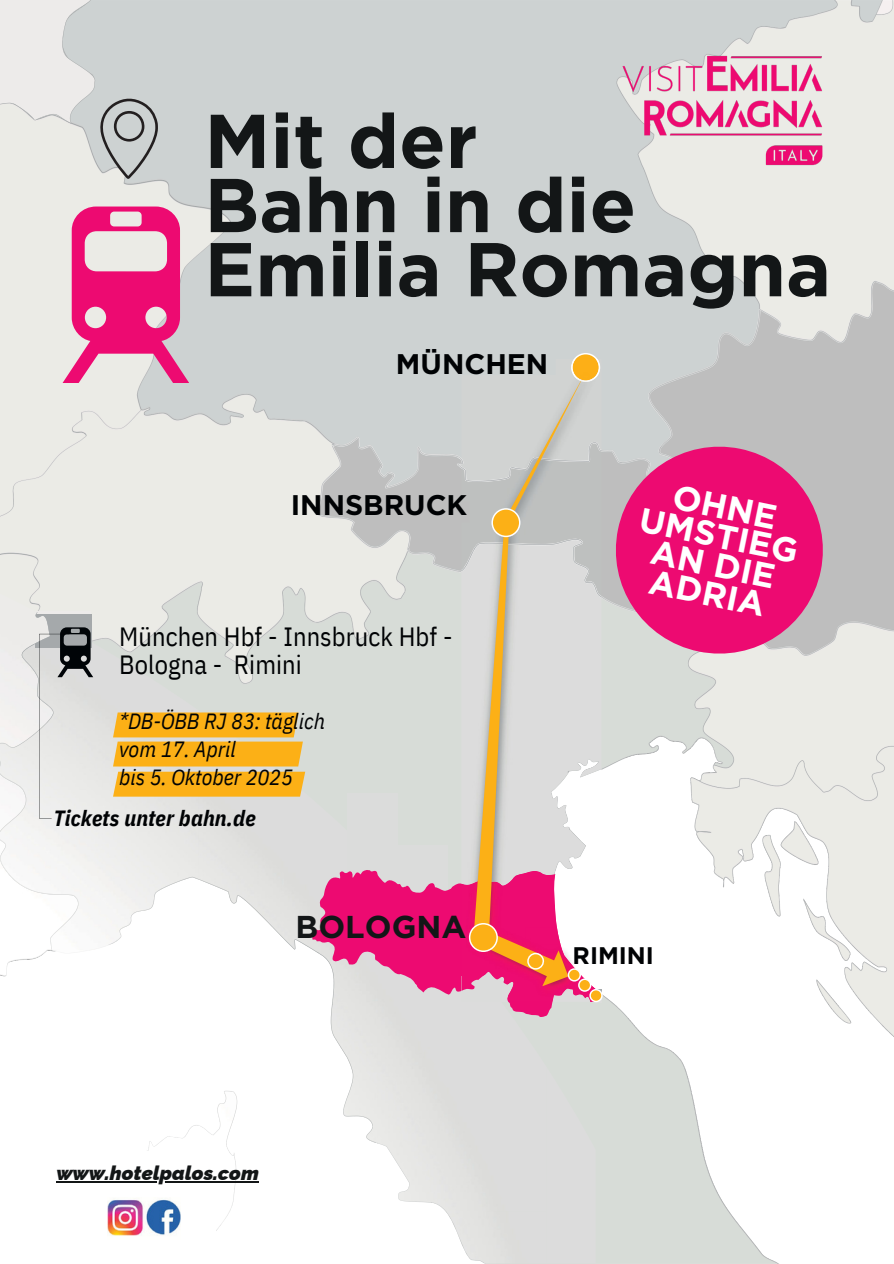
<style>
.page{position:relative;width:894px;height:1264px;background:#fff}
.page>*{position:absolute;margin:0;border:0;box-sizing:border-box;transform-origin:0 0}
.t1{font:700 76.05px/64.2px "Gotham";color:#131617}
.t2{font:700 34.35px/58.3px "Gotham";color:#fff}
.t3{font:700 31.65px "Gotham";color:#131617}
.t4{font:700 28.35px "Gotham";color:#000204}
.t5{font:26.25px/28.2px "IBM Plex Sans Cond";letter-spacing:.005em;color:#000204}
.t6{font:700 24px "Gotham";color:#000204}
.t7{font:italic 21.9px "IBM Plex Sans Cond";color:#000204}
.t8{font:italic 700 21.9px "IBM Plex Sans Cond";letter-spacing:.005em;color:#000204}
.t9{font:italic 900 19.8px "Raleway";color:#131617}
</style>
<div class="page">
<img style="left:0;top:0;width:893px;height:1263px">
<img style="left:147px;top:900px;width:175px;height:266px">
<img style="left:39px;top:952px;width:108px;height:302px">
<img style="left:322px;top:1159px;width:54px;height:104px">
<div style="left:107px;top:1166px;width:54px;height:97px;background:#fff"></div>
<div style="left:376px;top:1118px;width:54px;height:145px;background:#fff"></div>
<img style="left:237px;top:1166px;width:86px;height:97px">
<img style="left:78px;top:636px;width:120px;height:252px">
<div style="left:198px;top:710px;width:50px;height:192px;background:#e1e1df"></div>
<div style="left:248px;top:746px;width:100px;height:154px;background:#dcdcdc"></div>
<div style="left:347px;top:793px;width:50px;height:105px;background:#dbdcdb"></div>
<div style="left:397px;top:845px;width:50px;height:53px;background:#dbdcdb"></div>
<img style="left:79px;top:952px;width:12px;height:1px">
<img style="left:313px;top:1017px;width:233px;height:142px">
<div style="left:546px;top:1066px;width:49px;height:197px;background:#dcdcdc"></div>
<img style="left:423px;top:1158px;width:123px;height:53px">
<div style="left:485px;top:1211px;width:61px;height:52px;background:#dcdcdc"></div>
<img style="left:78px;top:888px;width:84px;height:64px">
<img style="left:161px;top:876px;width:85px;height:24px">
<img style="left:230px;top:900px;width:82px;height:52px">
<img style="left:330px;top:1017px;width:48px;height:126px">
<img style="left:377px;top:1142px;width:55px;height:60px">
<img style="left:431px;top:1202px;width:54px;height:61px">
<img style="left:226px;top:1091px;width:11px;height:172px">
<img style="left:122px;top:1090px;width:104px;height:173px">
<div style="left:36px;top:612px;width:54px;height:34px;background:#edebea"></div>
<div style="left:36px;top:614px;width:55px;height:33px;background:#a5a9ab"></div>
<img style="left:0;top:593px;width:78px;height:19px">
<img style="left:0;top:612px;width:78px;height:363px">
<svg style="left:62px;top:206px;width:127px;height:177px;background:#e973a7"></svg>
<svg style="left:0;top:0;width:158px;height:179px;background:#d8d9d8"></svg>
<img style="left:615px;top:49px;width:214px;height:124px">
<img style="left:107px;top:1197px;width:74px;height:42px">
<svg style="left:39px;top:627px;width:54px;height:191px;background:#c9cac9"></svg>
<svg style="left:113px;top:712px;width:192px;height:84px;background:#f7b634"></svg>
<svg style="left:571px;top:353px;width:29px;height:6px"></svg>
<div style="left:461px;top:359px;width:140px;height:83px;background:#d1d3d2"></div>
<img style="left:461px;top:597px;width:140px;height:272px">
<img style="left:461px;top:442px;width:140px;height:155px">
<svg style="left:473px;top:369px;width:114px;height:500px;background:#d5d2c8"></svg>
<svg style="left:312px;top:869px;width:290px;height:148px"></svg>
<svg style="left:491px;top:508px;width:29px;height:29px"></svg>
<svg style="left:615px;top:445px;width:207px;height:209px;background:#e43484"></svg>
<img style="left:571px;top:359px;width:29px;height:23px">
<hr style="left:56px;top:1181px;width:203px;height:1px;background:#131617">
<p class="t1" style="left:204px;top:108px;width:628px">Mit der<br>Bahn in die<br>Emilia Romagna</p>
<p class="t4" style="left:396px;top:347px;width:154px">MÜNCHEN</p>
<p class="t4" style="left:291px;top:488px;width:178px">INNSBRUCK</p>
<p class="t5" style="left:119px;top:621px;width:335px">München Hbf - Innsbruck Hbf -<br>Bologna - Rimini</p>
<p class="t7" style="left:119px;top:706px;width:207px">*DB-ÖBB RJ 83: täglich</p>
<p class="t7" style="left:119px;top:734px;width:118px">vom 17. April</p>
<p class="t7" style="left:119px;top:762px;width:175px">bis 5. Oktober 2025</p>
<p class="t8" style="left:53px;top:803px;width:204px">Tickets unter bahn.de</p>
<p class="t3" style="left:295px;top:907px;width:172px">BOLOGNA</p>
<p class="t2" style="left:669px;top:465px;width:127px;rotate:12deg">OHNE<br>AN DIE</p>
<p class="t2" style="left:646px;top:490px;width:163px;rotate:12deg">UMSTIEG</p>
<p class="t2" style="left:655px;top:551px;width:119px;rotate:12deg">ADRIA</p>
<p class="t6" style="left:572px;top:941px;width:83px">RIMINI</p>
<h2 class="t9" style="left:56px;top:1161px;width:204px">www.hotelpalos.com</h2>
</div>
